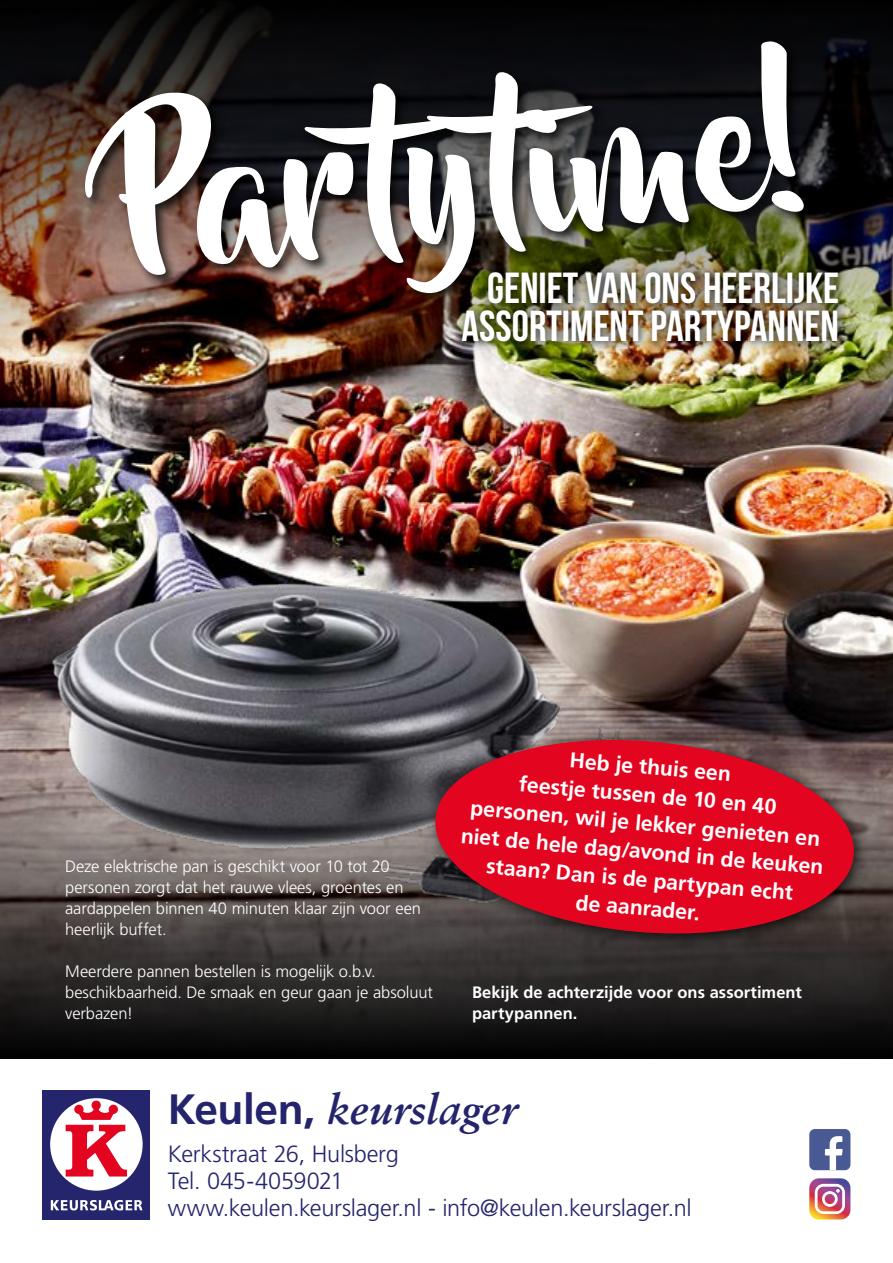
<style>
.page{position:relative;width:893px;height:1263px;background:#fff}
.page>*{position:absolute;margin:0;border:0;box-sizing:border-box;transform-origin:0 0}
.t1{font:177.75px "Beyond The Mountains";color:#fff}
.t2{font:43.5px/38.1px "Bebas Neue";color:#fff;text-align:center}
.t3{font:italic 700 42.45px "Sabon LT Std";letter-spacing:-.005em;color:#24246d}
.t4{font:300 23.55px/27.2px "Frutiger LT Std";letter-spacing:-.015em;color:#24246d}
.t5{font:700 21.3px/28.2px "Frutiger LT Std";color:#fff;text-align:center}
.t6{font:300 16.5px/21px "Frutiger LT Std";letter-spacing:-.005em;color:#fff}
.t7{font:700 16.5px/21px "Frutiger LT Std";color:#fff}
.s1{font-family:"Frutiger LT Std";font-style:normal}
</style>
<div class="page">
<img style="left:0;top:366px;width:893px;height:404px">
<div style="left:0;top:770px;width:893px;height:289px;background:linear-gradient(to bottom,#91807a,#020202)"></div>
<img style="left:0;top:0;width:893px;height:366px">
<div style="left:43px;top:1090px;width:107px;height:129px;background:#24256d"></div>
<div style="left:50px;top:1098px;width:93px;height:93px;background:#fff;border-radius:50%"></div>
<svg style="left:66px;top:1100px;width:61px;height:76px"></svg>
<svg style="left:51px;top:1200px;width:92px;height:11px"></svg>
<div style="left:82px;top:38px;width:735px;height:267px;background:#000;opacity:.75"></div>
<div style="left:455px;top:264px;width:394px;height:88px;background:#000;opacity:.55"></div>
<svg style="left:809px;top:1129px;width:41px;height:41px"></svg>
<svg style="left:809px;top:1178px;width:41px;height:41px"></svg>
<img style="left:0;top:466px;width:640px;height:525px">
<div style="left:426px;top:730px;width:442px;height:219px;background:#000;opacity:.75"></div>
<svg style="left:431px;top:732px;width:427px;height:210px;background:#b7182b"></svg>
<h1 class="t1" style="left:112px;top:107px;width:698px;rotate:-5deg">Partytime!</h1>
<h2 class="t2" style="left:462px;top:268px;width:379px">GENIET VAN ONS HEERLIJKE<br>ASSORTIMENT PARTYPANNEN</h2>
<p class="t6" style="left:65px;top:856px;width:357px">Deze elektrische pan is geschikt voor 10 tot 20 personen zorgt dat het rauwe vlees, groentes en aardappelen binnen 40 minuten klaar zijn voor een heerlijk buffet.</p>
<p class="t6" style="left:65px;top:961px;width:369px">Meerdere pannen bestellen is mogelijk o.b.v. beschikbaarheid. De smaak en geur gaan je absoluut verbazen!</p>
<p class="t5" style="left:470px;top:737px;width:365px;rotate:5deg">Heb je thuis een<br>feestje tussen de 10 en 40<br>personen, wil je lekker genieten en niet de hele dag/avond in de keuken staan? Dan is de partypan echt<br>de aanrader.</p>
<p class="t7" style="left:472px;top:982px;width:331px">Bekijk de achterzijde voor ons assortiment partypannen.</p>
<h3 class="t3" style="left:168px;top:1084px;width:351px"><span class="s1">Keulen,</span> keurslager</h3>
<h3 class="t4" style="left:168px;top:1141px;width:525px">Kerkstraat 26, Hulsberg<br>Tel. 045-4059021<br>www.keulen.keurslager.nl - info@keulen.keurslager.nl</h3>
</div>
